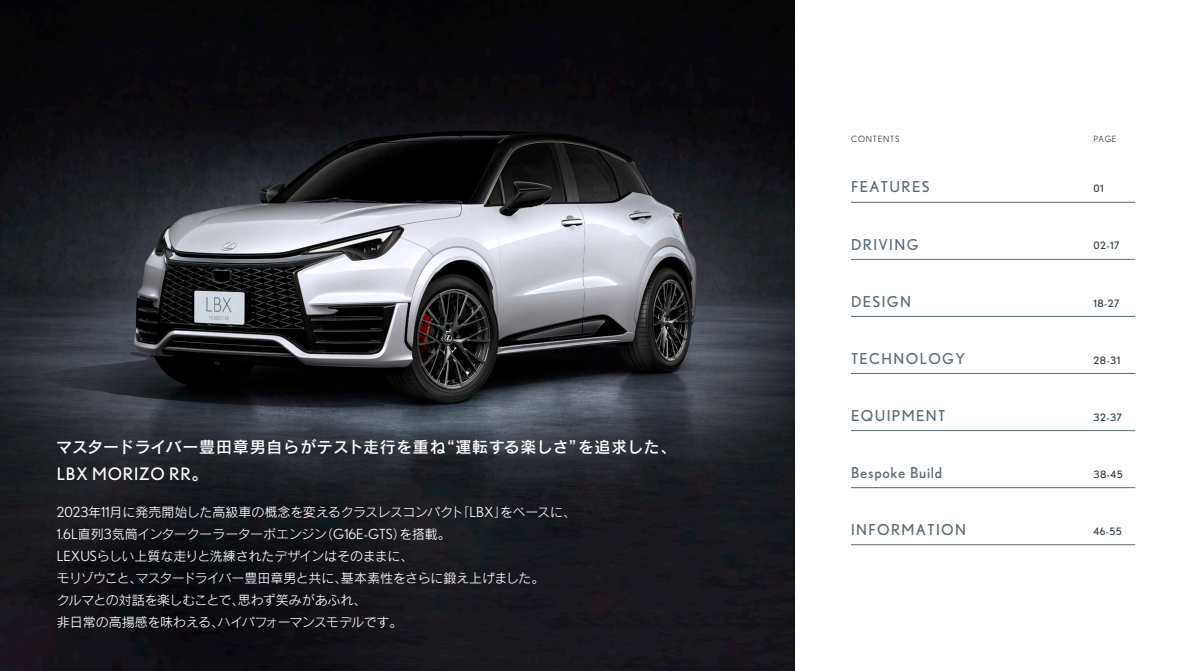
<style>
.page{position:relative;width:1192px;height:671px;background:#fff}
.page>*{position:absolute;margin:0;border:0;box-sizing:border-box;transform-origin:0 0}
.t1{font:17.1px "Nobel";letter-spacing:.045em;color:#fff}
.t2{font:16px "Lexus Rodin Pro DB";letter-spacing:.03em;color:#fff}
.t3{font:15px "Nobel";letter-spacing:.095em;color:#5c6b73}
.t4{font:15px "Nobel";letter-spacing:.045em;color:#5c6b73}
.t5{font:13px/22px "Lexus Rodin Pro M";letter-spacing:-.03em;color:#fff}
.t6{font:10.2px "Nobel";letter-spacing:.045em;color:#2b3840}
.t7{font:8.6px "Nobel";letter-spacing:.095em;color:#2b3840}
.s1{font-family:"Lexus Rodin Pro DB";font-size:16px}
.s2{font-family:"Nobel";font-size:13.9px}
</style>
<div class="page">
<img style="left:0;top:0;width:794px;height:670px">
<hr style="left:850px;top:202px;width:284px;height:1px;background:#5c6b73">
<hr style="left:850px;top:259px;width:284px;height:1px;background:#5c6b73">
<hr style="left:850px;top:316px;width:284px;height:1px;background:#5c6b73">
<hr style="left:850px;top:373px;width:284px;height:1px;background:#5c6b73">
<hr style="left:850px;top:430px;width:284px;height:1px;background:#5c6b73">
<hr style="left:850px;top:487px;width:284px;height:1px;background:#5c6b73">
<hr style="left:850px;top:544px;width:284px;height:1px;background:#5c6b73">
<p class="t2" style="left:57px;top:436px;width:621px">マスタードライバー豊田章男自らがテスト走行を重ね“運転する楽しさ”を追求した、</p>
<h1 class="t1" style="left:57px;top:463px;width:152px">LBX MORIZO RR<span class="s1">。</span></h1>
<p class="t5" style="left:57px;top:500px;width:521px"><span class="s2">2023</span>年<span class="s2">11</span>月に発売開始した高級車の概念を変えるクラスレスコンパクト「<span class="s2">LBX</span>」をベースに、<span class="s2">1.6L</span>直列<span class="s2">3</span>気筒インタークーラーターボエンジン（<span class="s2">G16E-GTS</span>）を搭載。<br><span class="s2">LEXUS</span>らしい上質な走りと洗練されたデザインはそのままに、<br>モリゾウこと、マスタードライバー豊田章男と共に、基本素性をさらに鍛え上げました。<br>クルマとの対話を楽しむことで、思わず笑みがあふれ、<br>非日常の高揚感を味わえる、ハイパフォーマンスモデルです。</p>
<p class="t7" style="left:850px;top:134px;width:50px">CONTENTS</p>
<p class="t7" style="left:1093px;top:134px;width:24px">PAGE</p>
<p class="t3" style="left:850px;top:178px;width:80px">FEATURES</p>
<p class="t6" style="left:1093px;top:182px;width:12px">01</p>
<p class="t3" style="left:850px;top:235px;width:69px">DRIVING</p>
<p class="t6" style="left:1093px;top:239px;width:27px">02-17</p>
<p class="t3" style="left:850px;top:292px;width:61px">DESIGN</p>
<p class="t6" style="left:1093px;top:296px;width:28px">18-27</p>
<p class="t3" style="left:850px;top:349px;width:116px">TECHNOLOGY</p>
<p class="t6" style="left:1093px;top:353px;width:28px">28-31</p>
<p class="t3" style="left:850px;top:406px;width:96px">EQUIPMENT</p>
<p class="t6" style="left:1093px;top:410px;width:30px">32-37</p>
<p class="t4" style="left:850px;top:463px;width:93px">Bespoke Build</p>
<p class="t6" style="left:1093px;top:467px;width:31px">38-45</p>
<p class="t3" style="left:850px;top:520px;width:116px">INFORMATION</p>
<p class="t6" style="left:1093px;top:524px;width:30px">46-55</p>
</div>
